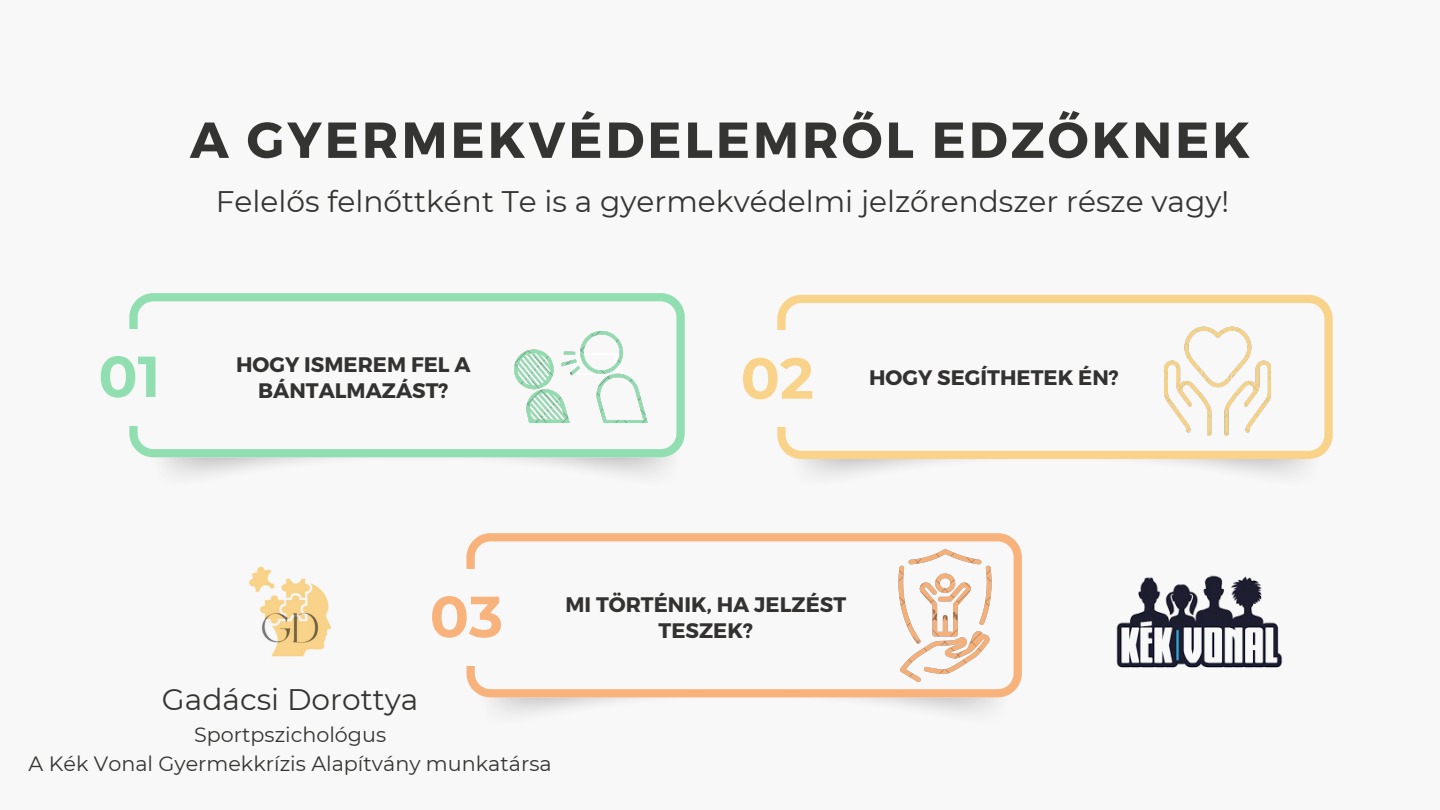
<style>
.page{position:relative;width:1440px;height:810px;background:#f8f8f8}
.page>*{position:absolute;margin:0;border:0;box-sizing:border-box;transform-origin:0 0}
.t1{font:700 57.7px "Montserrat";color:#91dfb1}
.t2{font:700 57.7px "Montserrat";color:#f8b27c}
.t3{font:700 57.7px "Montserrat";color:#f8d389}
.t4{font:700 50.5px "Montserrat";letter-spacing:.06em;color:#343432}
.t5{font:29.7px "Montserrat";color:#343432}
.t6{font:700 21px/26.2px "Montserrat";color:#333231;text-align:center}
.t7{font:20.7px "Montserrat";color:#343432}
</style>
<div class="page">
<svg style="left:129px;top:293px;width:556px;height:164px"></svg>
<div style="left:81px;top:329px;width:97px;height:96px;background:#f8f8f8"></div>
<svg style="left:466px;top:533px;width:556px;height:164px"></svg>
<div style="left:418px;top:569px;width:97px;height:96px;background:#f8f8f8"></div>
<svg style="left:777px;top:295px;width:556px;height:164px"></svg>
<div style="left:729px;top:330px;width:97px;height:97px;background:#f8f8f8"></div>
<img style="left:1165px;top:315px;width:105px;height:121px">
<img style="left:249px;top:566px;width:83px;height:91px">
<img style="left:1116px;top:575px;width:167px;height:93px">
<img style="left:515px;top:332px;width:133px;height:90px">
<img style="left:897px;top:549px;width:95px;height:132px">
<p class="t4" style="left:190px;top:107px;width:1062px">A GYERMEKVÉDELEMRŐL EDZŐKNEK</p>
<h1 class="t1" style="left:98px;top:341px;width:63px">01</h1>
<h3 class="t5" style="left:216px;top:183px;width:1015px">Felelős felnőttként Te is a gyermekvédelmi jelzőrendszer része vagy!</h3>
<p class="t6" style="left:236px;top:350px;width:236px">HOGY ISMEREM FEL A<br>BÁNTALMAZÁST?</p>
<h3 class="t3" style="left:741px;top:343px;width:75px">02</h3>
<p class="t6" style="left:869px;top:363px;width:251px">HOGY SEGÍTHETEK ÉN?</p>
<h2 class="t2" style="left:430px;top:581px;width:75px">03</h2>
<p class="t6" style="left:565px;top:590px;width:282px">MI TÖRTÉNIK, HA JELZÉST<br>TESZEK?</p>
<p class="t5" style="left:162px;top:681px;width:258px">Gadácsi Dorottya</p>
<p class="t7" style="left:194px;top:722px;width:194px">Sportpszichológus</p>
<p class="t7" style="left:29px;top:751px;width:525px">A Kék Vonal Gyermekkrízis Alapítvány munkatársa</p>
</div>
